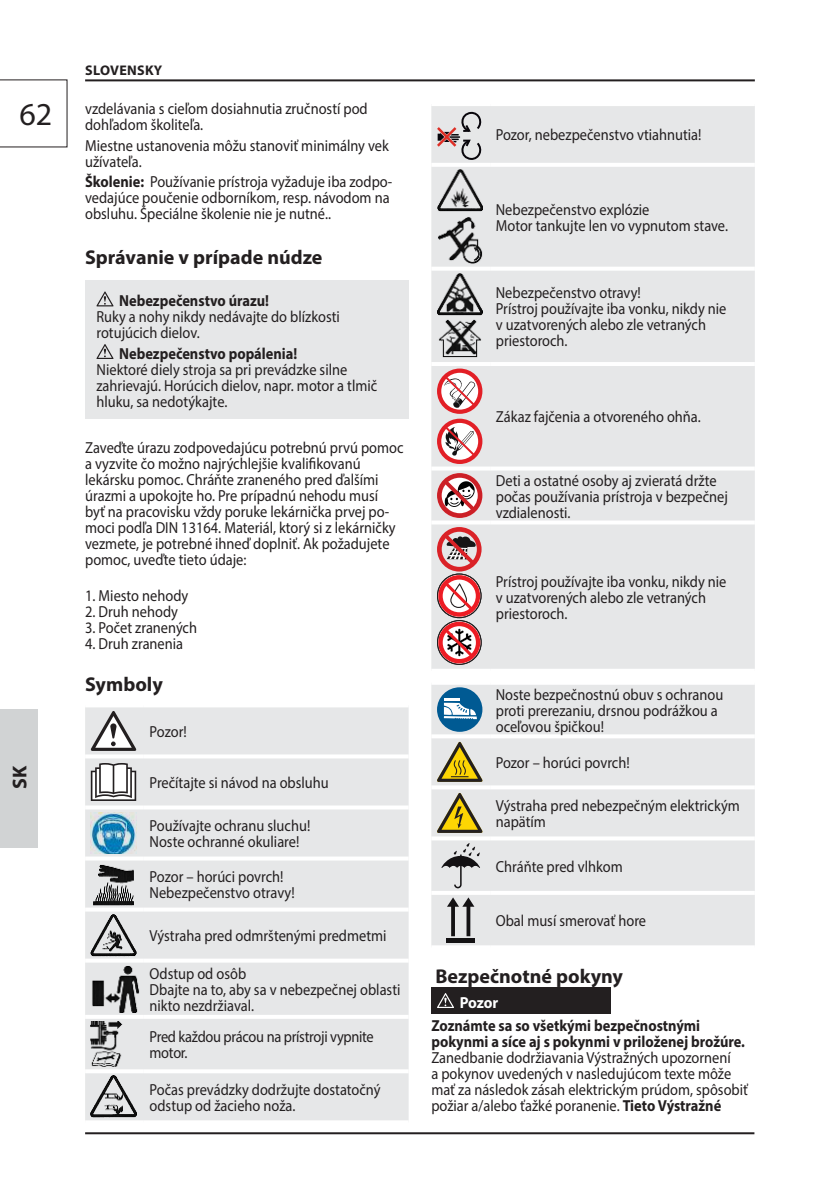
<style>
.page{position:relative;width:840px;height:1191px;background:#fff}
.page>*{position:absolute;margin:0;border:0;box-sizing:border-box;transform-origin:0 0}
.t1{font:32px "Myriad Pro";color:#231f20}
.t2{font:700 20px "Myriad Pro";color:#231f20}
.t3{font:16px/16px "Myriad Pro";color:#231f20;scale:.9 1}
.t4{font:700 16px/16px "Myriad Pro";color:#231f20;scale:.9 1}
.t5{font:16px/16px "Myriad Pro";letter-spacing:-.02em;color:#231f20;scale:.9 1}
.t6{font:700 16px "Myriad Pro";letter-spacing:-.01em;color:#fff;scale:.95 1}
.t7{font:700 14px "Myriad Pro";letter-spacing:.02em;color:#231f20}
.s1{font-weight:700}
</style>
<div class="page">
<hr style="left:85px;top:1132px;width:669px;height:2px;background:#231f20">
<hr style="left:85px;top:79px;width:669px;height:2px;background:#231f20">
<div style="left:0;top:708px;width:38px;height:139px;background:#d1d3d4"></div>
<svg style="left:0;top:79px;width:67px;height:68px"></svg>
<div style="left:431px;top:106px;width:323px;height:563px;background:#e6e7e8"></div>
<hr style="left:431px;top:163px;width:59px;height:4px;background:#fff">
<hr style="left:431px;top:267px;width:59px;height:4px;background:#fff">
<hr style="left:431px;top:362px;width:59px;height:4px;background:#fff">
<hr style="left:490px;top:362px;width:264px;height:4px;background:#fff">
<svg style="left:431px;top:466px;width:59px;height:4px"></svg>
<svg style="left:431px;top:520px;width:59px;height:4px"></svg>
<hr style="left:490px;top:163px;width:264px;height:4px;background:#fff">
<hr style="left:490px;top:267px;width:264px;height:4px;background:#fff">
<svg style="left:490px;top:466px;width:264px;height:4px"></svg>
<svg style="left:490px;top:520px;width:264px;height:4px"></svg>
<svg style="left:437px;top:112px;width:45px;height:48px;background:#c4bbbc"></svg>
<img style="left:437px;top:216px;width:45px;height:48px">
<img style="left:437px;top:169px;width:45px;height:42px">
<img style="left:437px;top:317px;width:45px;height:42px">
<img style="left:437px;top:273px;width:45px;height:42px">
<svg style="left:437px;top:368px;width:45px;height:46px"></svg>
<svg style="left:441px;top:373px;width:37px;height:36px"></svg>
<svg style="left:442px;top:374px;width:35px;height:34px"></svg>
<div style="left:437px;top:419px;width:45px;height:45px;background:#e21f26;border-radius:50%"></div>
<svg style="left:441px;top:423px;width:37px;height:37px"></svg>
<svg style="left:442px;top:424px;width:35px;height:35px"></svg>
<svg style="left:437px;top:473px;width:45px;height:45px"></svg>
<div style="left:437px;top:620px;width:44px;height:44px;border:1px solid #231f20;border-radius:50%"></div>
<svg style="left:437px;top:527px;width:44px;height:136px"></svg>
<div style="left:431px;top:685px;width:323px;height:260px;background:#e6e7e8"></div>
<hr style="left:431px;top:734px;width:59px;height:4px;background:#fff">
<hr style="left:431px;top:785px;width:59px;height:4px;background:#fff">
<hr style="left:431px;top:836px;width:59px;height:4px;background:#fff">
<hr style="left:431px;top:891px;width:59px;height:4px;background:#fff">
<hr style="left:490px;top:891px;width:264px;height:4px;background:#fff">
<hr style="left:490px;top:734px;width:264px;height:4px;background:#fff">
<hr style="left:490px;top:785px;width:264px;height:4px;background:#fff">
<hr style="left:490px;top:836px;width:264px;height:4px;background:#fff">
<div style="left:437px;top:687px;width:45px;height:45px;background:#005a93;border-radius:50%"></div>
<svg style="left:443px;top:702px;width:33px;height:18px"></svg>
<hr style="left:443px;top:698px;width:16px;height:3px;background:#fff">
<svg style="left:436px;top:742px;width:46px;height:40px;background:#baae72"></svg>
<svg style="left:436px;top:793px;width:46px;height:40px;background:#baae73"></svg>
<svg style="left:441px;top:843px;width:39px;height:46px;background:#bbbbbc"></svg>
<svg style="left:446px;top:897px;width:28px;height:39px"></svg>
<hr style="left:446px;top:938px;width:29px;height:4px;background:#141214">
<div style="left:431px;top:987px;width:179px;height:26px;background:#231f20"></div>
<svg style="left:437px;top:993px;width:17px;height:15px"></svg>
<div style="left:85px;top:280px;width:323px;height:138px;background:#e6e7e8"></div>
<svg style="left:96px;top:291px;width:17px;height:15px"></svg>
<svg style="left:96px;top:344px;width:17px;height:15px"></svg>
<div style="left:85px;top:707px;width:323px;height:413px;background:#e6e7e8"></div>
<hr style="left:85px;top:754px;width:59px;height:4px;background:#fff">
<hr style="left:144px;top:754px;width:264px;height:4px;background:#fff">
<svg style="left:85px;top:805px;width:59px;height:4px"></svg>
<svg style="left:144px;top:805px;width:264px;height:4px"></svg>
<svg style="left:85px;top:856px;width:59px;height:4px"></svg>
<svg style="left:144px;top:856px;width:264px;height:4px"></svg>
<svg style="left:85px;top:907px;width:59px;height:4px"></svg>
<svg style="left:144px;top:907px;width:264px;height:4px"></svg>
<svg style="left:85px;top:958px;width:59px;height:4px"></svg>
<svg style="left:144px;top:958px;width:264px;height:4px"></svg>
<svg style="left:85px;top:1014px;width:59px;height:4px"></svg>
<svg style="left:144px;top:1014px;width:264px;height:4px"></svg>
<hr style="left:85px;top:1069px;width:59px;height:4px;background:#fff">
<hr style="left:144px;top:1069px;width:264px;height:4px;background:#fff">
<svg style="left:90px;top:711px;width:46px;height:40px"></svg>
<svg style="left:91px;top:763px;width:45px;height:38px"></svg>
<img style="left:91px;top:812px;width:45px;height:42px">
<img style="left:91px;top:863px;width:45px;height:42px">
<img style="left:91px;top:914px;width:45px;height:42px">
<img style="left:91px;top:965px;width:51px;height:47px">
<img style="left:91px;top:1021px;width:32px;height:45px">
<img style="left:91px;top:1075px;width:45px;height:42px">
<h1 class="t1" style="left:19px;top:99px;width:34px">62</h1>
<p class="t2" style="left:9px;top:789px;width:25px;rotate:-90deg">SK</p>
<p class="t7" style="left:85px;top:63px;width:78px">SLOVENSKY</p>
<p class="t3" style="left:85px;top:101px;width:315px">vzdelávania s cieľom dosiahnutia zručností pod dohľadom školiteľa.</p>
<p class="t3" style="left:85px;top:138px;width:339px">Miestne ustanovenia môžu stanoviť minimálny vek užívateľa.</p>
<p class="t3" style="left:85px;top:174px;width:343px"><span class="s1">Školenie:</span> Používanie prístroja vyžaduje iba zodpo&shy;vedajúce poučenie odborníkom, resp. návodom na obsluhu. Špeciálne školenie nie je nutné..</p>
<p class="t2" style="left:85px;top:246px;width:239px">Správanie v prípade núdze</p>
<p class="t4" style="left:119px;top:293px;width:168px">Nebezpečenstvo úrazu!</p>
<p class="t3" style="left:96px;top:310px;width:272px">Ruky a nohy nikdy nedávajte do blízkosti rotujúcich dielov.</p>
<p class="t4" style="left:119px;top:346px;width:199px">Nebezpečenstvo popálenia!</p>
<p class="t3" style="left:96px;top:362px;width:313px">Niektoré diely stroja sa pri prevádzke silne zahrievajú. Horúcich dielov, napr. motor a tlmič hluku, sa nedotýkajte.</p>
<p class="t3" style="left:85px;top:440px;width:355px">Zaveďte úrazu zodpovedajúcu potrebnú prvú pomoc a vyzvite čo možno najrýchlejšie kvalifikovanú lekársku pomoc. Chráňte zraneného pred ďalšími úrazmi a upokojte ho. Pre prípadnú nehodu musí<br>byť na pracovisku vždy poruke lekárnička prvej po&shy;moci podľa DIN 13164. Materiál, ktorý si z lekárničky vezmete, je potrebné ihneď doplniť. Ak požadujete pomoc, uveďte tieto údaje:</p>
<p class="t3" style="left:85px;top:588px;width:116px">1. Miesto nehody</p>
<p class="t3" style="left:85px;top:604px;width:105px">2. Druh nehody</p>
<p class="t3" style="left:85px;top:620px;width:126px">3. Počet zranených</p>
<p class="t3" style="left:85px;top:636px;width:110px">4. Druh zranenia</p>
<p class="t2" style="left:85px;top:674px;width:79px">Symboly</p>
<p class="t3" style="left:149px;top:724px;width:43px">Pozor!</p>
<p class="t3" style="left:149px;top:775px;width:200px">Prečítajte si návod na obsluhu</p>
<p class="t3" style="left:149px;top:818px;width:180px">Používajte ochranu sluchu!<br>Noste ochranné okuliare!</p>
<p class="t3" style="left:149px;top:869px;width:163px">Pozor – horúci povrch!<br>Nebezpečenstvo otravy!</p>
<p class="t3" style="left:149px;top:928px;width:264px">Výstraha pred odmrštenými predmetmi</p>
<p class="t3" style="left:149px;top:966px;width:280px">Odstup od osôb<br>Dbajte na to, aby sa v nebezpečnej oblasti nikto nezdržiaval.</p>
<p class="t5" style="left:149px;top:1029px;width:250px">Pred každou prácou na prístroji vypnite motor.</p>
<p class="t3" style="left:149px;top:1082px;width:258px">Počas prevádzky dodržujte dostatočný odstup od žacieho noža.</p>
<p class="t3" style="left:495px;top:128px;width:230px">Pozor, nebezpečenstvo vtiahnutia!</p>
<p class="t3" style="left:495px;top:202px;width:259px">Nebezpečenstvo explózie<br>Motor tankujte len vo vypnutom stave.</p>
<p class="t3" style="left:495px;top:286px;width:258px">Nebezpečenstvo otravy!<br>Prístroj používajte iba vonku, nikdy nie v uzatvorených alebo zle vetraných priestoroch.</p>
<p class="t3" style="left:495px;top:409px;width:229px">Zákaz fajčenia a otvoreného ohňa.</p>
<p class="t3" style="left:495px;top:473px;width:259px">Deti a ostatné osoby aj zvieratá držte počas používania prístroja v bezpečnej vzdialenosti.</p>
<p class="t3" style="left:495px;top:574px;width:258px">Prístroj používajte iba vonku, nikdy nie v uzatvorených alebo zle vetraných priestoroch.</p>
<p class="t3" style="left:495px;top:687px;width:254px">Noste bezpečnostnú obuv s ochranou proti prerezaniu, drsnou podrážkou a oceľovou špičkou!</p>
<p class="t3" style="left:495px;top:755px;width:150px">Pozor – horúci povrch!</p>
<p class="t3" style="left:495px;top:798px;width:272px">Výstraha pred nebezpečným elektrickým napätím</p>
<p class="t3" style="left:495px;top:859px;width:143px">Chráňte pred vlhkom</p>
<p class="t3" style="left:495px;top:913px;width:168px">Obal musí smerovať hore</p>
<p class="t2" style="left:435px;top:966px;width:189px">Bezpečnotné pokyny</p>
<p class="t6" style="left:459px;top:994px;width:42px">Pozor</p>
<p class="t4" style="left:431px;top:1018px;width:350px">Zoznámte sa so všetkými bezpečnostnými pokynmi a síce aj s pokynmi v priloženej brožúre.</p>
<p class="t3" style="left:431px;top:1050px;width:353px">Zanedbanie dodržiavania Výstražných upozornení<br>a pokynov uvedených v nasledujúcom texte môže mať za následok zásah elektrickým prúdom, spôsobiť požiar a/alebo ťažké poranenie. <span class="s1">Tieto Výstražné</span></p>
</div>
